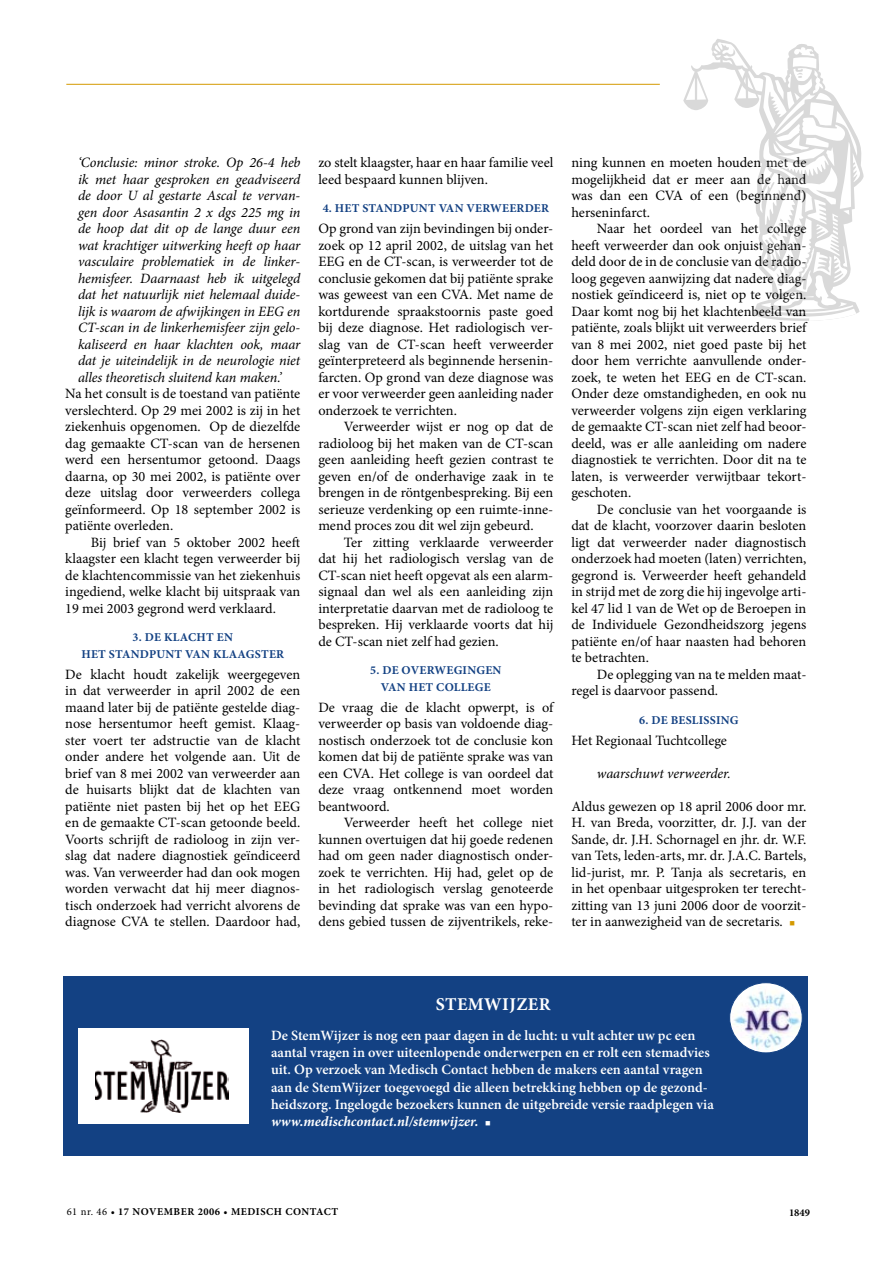
<style>
.page{position:relative;width:893px;height:1263px;background:#fff}
.page>*{position:absolute;margin:0;border:0;box-sizing:border-box;transform-origin:0 0}
.t1{font:700 18px "Minion Pro";letter-spacing:.02em;color:#fff}
.t2{font:14.25px/16.5px "Minion Pro";color:#000;text-align:justify}
.t3{font:italic 14.25px/16.5px "Minion Pro";letter-spacing:-.005em;color:#000;text-align:justify}
.t4{font:600 14.25px/17.2px "Minion Pro";color:#fff}
.t5{font:700 12px "Minion Pro";letter-spacing:.02em;color:#134183}
.t6{font:700 10.5px "Minion Pro";letter-spacing:.05em;color:#000}
.s1{color:#d49900}
.s2{font-weight:700;font-style:italic}
.s3{font-weight:400}
</style>
<div class="page">
<hr style="left:66px;top:84px;width:594px;height:1px;background:#d49900">
<svg style="left:683px;top:39px;width:181px;height:282px"></svg>
<div style="left:64px;top:976px;width:744px;height:180px;background:#134183"></div>
<div style="left:79px;top:1028px;width:170px;height:95px;background:#fff"></div>
<img style="left:95px;top:1040px;width:134px;height:72px">
<svg style="left:730px;top:983px;width:72px;height:70px"></svg>
<img style="left:733px;top:987px;width:68px;height:62px">
<div style="left:729px;top:982px;width:74px;height:71px;border:1px solid #134183;border-radius:50%"></div>
<p class="t3" style="left:78px;top:154px;width:224px">‘Conclusie: minor stroke. Op 26-4 heb ik met haar gesproken en geadviseerd de door U al gestarte Ascal te vervan&shy;gen door Asasantin 2 x dgs 225 mg in de hoop dat dit op de lange duur een wat krachtiger uitwerking heeft op haar vasculaire problematiek in de linker&shy;hemisfeer. Daarnaast heb ik uitgelegd dat het natuurlijk niet helemaal duide&shy;lijk is waarom de afwijkingen in EEG en CT-scan in de linkerhemisfeer zijn gelo&shy;kaliseerd en haar klachten ook, maar dat je uiteindelijk in de neurologie niet alles theoretisch sluitend kan maken.’</p>
<p class="t2" style="left:65px;top:385px;width:237px">Na het consult is de toestand van patiënte verslechterd. Op 29 mei 2002 is zij in het ziekenhuis opgenomen. Op de diezelfde dag gemaakte CT-scan van de hersenen werd een hersentumor getoond. Daags daarna, op 30 mei 2002, is patiënte over deze uitslag door verweerders collega geïnformeerd. Op 18 september 2002 is patiënte overleden.</p>
<p class="t2" style="left:65px;top:534px;width:237px;text-indent:26px">Bij brief van 5 oktober 2002 heeft klaagster een klacht tegen verweerder bij de klachtencommissie van het ziekenhuis ingediend, welke klacht bij uitspraak van 19 mei 2003 gegrond werd verklaard.</p>
<p class="t5" style="left:133px;top:629px;width:57px">3. DE KLACHT</p>
<p class="t5" style="left:217px;top:629px;width:9px">EN</p>
<p class="t5" style="left:81px;top:645px;width:9px">HET</p>
<p class="t5" style="left:109px;top:645px;width:9px">STAND</p>
<p class="t5" style="left:149px;top:645px;width:46px">PUNT VAN</p>
<p class="t5" style="left:213px;top:645px;width:51px">KLAAGSTER</p>
<p class="t2" style="left:65px;top:666px;width:237px">De klacht houdt zakelijk weergegeven in dat verweerder in april 2002 de een maand later bij de patiënte gestelde diag&shy;nose hersentumor heeft gemist. Klaag&shy;ster voert ter adstructie van de klacht onder andere het volgende aan. Uit de brief van 8 mei 2002 van verweerder aan de huisarts blijkt dat de klachten van patiënte niet pasten bij het op het EEG en de gemaakte CT-scan getoonde beeld.<br>Voorts schrijft de radioloog in zijn ver&shy;slag dat nadere diagnostiek geïndiceerd was. Van verweerder had dan ook mogen worden verwacht dat hij meer diagnos&shy;tisch onderzoek had verricht alvorens de diagnose CVA te stellen. Daardoor had,</p>
<p class="t2" style="left:318px;top:154px;width:236px">zo stelt klaagster, haar en haar familie veel leed bespaard kunnen blijven.</p>
<p class="t5" style="left:323px;top:200px;width:49px">4. HET STAND</p>
<p class="t5" style="left:402px;top:200px;width:46px">PUNT VAN</p>
<p class="t5" style="left:466px;top:200px;width:9px">VER</p>
<p class="t5" style="left:490px;top:200px;width:21px">WEERDER</p>
<p class="t2" style="left:318px;top:220px;width:237px">Op grond van zijn bevindingen bij onder&shy;zoek op 12 april 2002, de uitslag van het EEG en de CT-scan, is verweerder tot de conclusie gekomen dat bij patiënte sprake was geweest van een CVA. Met name de kortdurende spraakstoornis paste goed bij deze diagnose. Het radiologisch ver&shy;slag van de CT-scan heeft verweerder geïnterpreteerd als beginnende hersenin&shy;farcten. Op grond van deze diagnose was er voor verweerder geen aanleiding nader onderzoek te verrichten.</p>
<p class="t2" style="left:318px;top:419px;width:237px;text-indent:26px">Verweerder wijst er nog op dat de radioloog bij het maken van de CT-scan geen aanleiding heeft gezien contrast te geven en/of de onderhavige zaak in te brengen in de röntgenbespreking. Bij een serieuze verdenking op een ruimte-inne&shy;mend proces zou dit wel zijn gebeurd.</p>
<p class="t2" style="left:318px;top:534px;width:237px;text-indent:26px">Ter zitting verklaarde verweerder dat hij het radiologisch verslag van de CT-scan niet heeft opgevat als een alarm&shy;signaal dan wel als een aanleiding zijn interpretatie daarvan met de radioloog te bespreken. Hij verklaarde voorts dat hij de CT-scan niet zelf had gezien.</p>
<p class="t5" style="left:370px;top:662px;width:41px">5. DE OVER</p>
<p class="t5" style="left:434px;top:662px;width:60px">WEGINGEN</p>
<p class="t5" style="left:381px;top:678px;width:10px">VAN</p>
<p class="t5" style="left:409px;top:678px;width:9px">HET</p>
<p class="t5" style="left:436px;top:678px;width:54px">COLLEGE</p>
<p class="t2" style="left:318px;top:699px;width:237px">De vraag die de klacht opwerpt, is of verweerder op basis van voldoende diag&shy;nostisch onderzoek tot de conclusie kon komen dat bij de patiënte sprake was van een CVA. Het college is van oordeel dat deze vraag ontkennend moet worden beantwoord.</p>
<p class="t2" style="left:318px;top:815px;width:237px;text-indent:26px">Verweerder heeft het college niet kunnen overtuigen dat hij goede redenen had om geen nader diagnostisch onder&shy;zoek te verrichten. Hij had, gelet op de in het radiologisch verslag genoteerde bevinding dat sprake was van een hypo&shy;dens gebied tussen de zijventrikels, reke-</p>
<p class="t2" style="left:571px;top:154px;width:237px">ning kunnen en moeten houden met de mogelijkheid dat er meer aan de hand was dan een CVA of een (beginnend) herseninfarct.</p>
<p class="t2" style="left:571px;top:220px;width:237px;text-indent:26px">Naar het oordeel van het college heeft verweerder dan ook onjuist gehan&shy;deld door de in de conclusie van de radio&shy;loog gegeven aanwijzing dat nadere diag&shy;nostiek geïndiceerd is, niet op te volgen.<br>Daar komt nog bij het klachtenbeeld van patiënte, zoals blijkt uit verweerders brief van 8 mei 2002, niet goed paste bij het door hem verrichte aanvullende onder&shy;zoek, te weten het EEG en de CT-scan.<br>Onder deze omstandigheden, en ook nu verweerder volgens zijn eigen verklaring de gemaakte CT-scan niet zelf had beoor&shy;deeld, was er alle aanleiding om nadere diagnostiek te verrichten. Door dit na te laten, is verweerder verwijtbaar tekort&shy;geschoten.</p>
<p class="t2" style="left:571px;top:501px;width:237px;text-indent:26px">De conclusie van het voorgaande is dat de klacht, voorzover daarin besloten ligt dat verweerder nader diagnostisch onderzoek had moeten (laten) verrichten, gegrond is. Verweerder heeft gehandeld in strijd met de zorg die hij ingevolge arti&shy;kel 47 lid 1 van de Wet op de Beroepen in de Individuele Gezondheidszorg jegens patiënte en/of haar naasten had behoren te betrachten.</p>
<p class="t2" style="left:571px;top:666px;width:237px;text-indent:26px">De oplegging van na te melden maat&shy;regel is daarvoor passend.</p>
<p class="t5" style="left:639px;top:711px;width:67px">6. DE BESLISSIN</p>
<p class="t5" style="left:730px;top:711px;width:10px">G</p>
<p class="t2" style="left:571px;top:732px;width:157px">Het Regionaal Tuchtcollege</p>
<p class="t3" style="left:597px;top:765px;width:135px">waarschuwt verweerder.</p>
<p class="t2" style="left:571px;top:798px;width:237px">Aldus gewezen op 18 april 2006 door mr.<br>H. van Breda, voorzitter, dr. J.J. van der Sande, dr. J.H. Schornagel en jhr. dr. W.F. van Tets, leden-arts, mr. dr. J.A.C. Bartels, lid-jurist, mr. P. Tanja als secretaris, en in het openbaar uitgesproken ter terecht&shy;zitting van 13 juni 2006 door de voorzit&shy;ter in aanwezigheid van de secretaris. <span class="s1">■</span></p>
<p class="t1" style="left:436px;top:991px;width:13px">STEM</p>
<p class="t1" style="left:484px;top:991px;width:56px">WIJZER</p>
<p class="t4" style="left:271px;top:1027px;width:444px">De StemWijzer is nog een paar dagen in de lucht: u vult achter uw pc een aantal vragen in over uiteenlopende onderwerpen en er rolt een stemadvies uit. Op verzoek van Medisch Contact hebben de makers een aantal vragen aan de StemWijzer toegevoegd die alleen betrekking hebben op de gezond&shy;heidszorg. Ingelogde bezoekers kunnen de uitgebreide versie raadplegen via <span class="s2">www.medischcontact.nl/stemwijzer.</span> ■</p>
<p class="t6" style="left:67px;top:1204px;width:273px"><span class="s3">61 nr. 46</span> • 17 NOVEMBER 2006 • MEDISCH CONTACT</p>
<p class="t6" style="left:789px;top:1205px;width:22px">1849</p>
</div>
